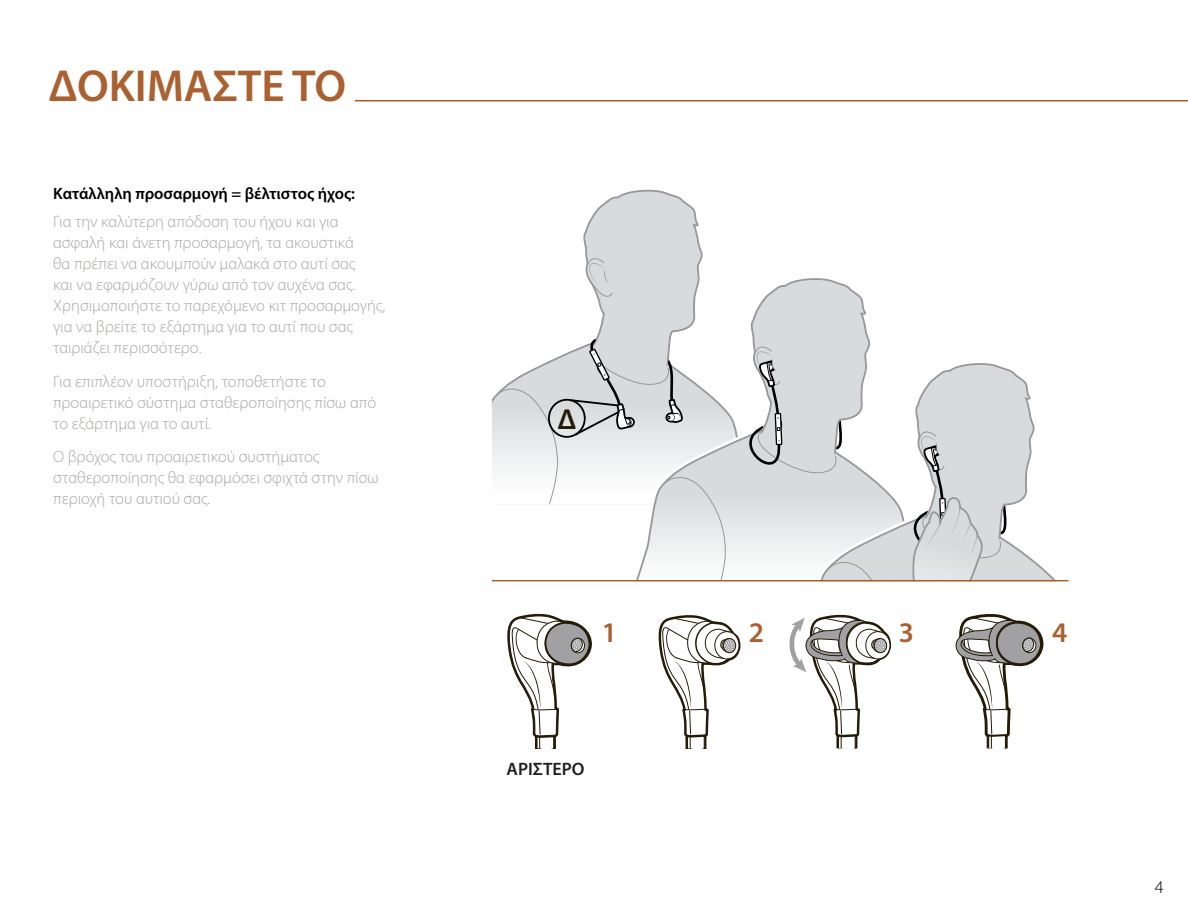
<style>
.page{position:relative;width:1188px;height:918px;background:#fff}
.page>*{position:absolute;margin:0;border:0;box-sizing:border-box;transform-origin:0 0}
.t1{font:600 45px "Myriad Pro";color:#aa6131}
.t2{font:600 29.1px "Myriad Pro";color:#241b07}
.t3{font:600 28.5px "Myriad Pro";color:#aa6131}
.t4{font:600 18px "Myriad Pro";color:#221e1f}
.t5{font:300 18px "Myriad Pro";color:#000}
.t6{font:300 16.5px/21px "Myriad Pro";color:#a9a8a4}
.t7{font:600 16.5px "Myriad Pro";color:#000}
.t8{font:500 15px "Bryant";color:#241b07}
</style>
<div class="page">
<hr style="left:355px;top:100px;width:833px;height:2px;background:#aa6131">
<svg style="left:492px;top:189px;width:564px;height:391px"></svg>
<hr style="left:492px;top:580px;width:577px;height:1px;background:#aa6131">
<svg style="left:507px;top:613px;width:85px;height:135px"></svg>
<svg style="left:658px;top:615px;width:83px;height:133px"></svg>
<div style="left:723px;top:638px;width:13px;height:15px;border:1px solid #241b07;border-radius:50%"></div>
<svg style="left:789px;top:614px;width:103px;height:134px"></svg>
<svg style="left:955px;top:614px;width:89px;height:134px"></svg>
<h1 class="t1" style="left:49px;top:57px;width:299px">ΔΟΚΙΜΑΣΤΕ ΤΟ</h1>
<p class="t7" style="left:53px;top:183px;width:304px">Κατάλληλη προσαρμογή = βέλτιστος ήχος:</p>
<p class="t6" style="left:53px;top:211px;width:334px">Για την καλύτερη απόδοση του ήχου και για ασφαλή και άνετη προσαρμογή, τα ακουστικά<br>θα πρέπει να ακουμπούν μαλακά στο αυτί σας<br>και να εφαρμόζουν γύρω από τον αυχένα σας.<br>Χρησιμοποιήστε το παρεχόμενο κιτ προσαρμογής, για να βρείτε το εξάρτημα για το αυτί που σας ταιριάζει περισσότερο.</p>
<p class="t6" style="left:53px;top:370px;width:325px">Για επιπλέον υποστήριξη, τοποθετήστε το προαιρετικό σύστημα σταθεροποίησης πίσω από το εξάρτημα για το αυτί.</p>
<p class="t6" style="left:53px;top:446px;width:327px">Ο βρόχος του προαιρετικού συστήματος σταθεροποίησης θα εφαρμόσει σφιχτά στην πίσω περιοχή του αυτιού σας.</p>
<h2 class="t2" style="left:558px;top:401px;width:20px">Δ</h2>
<h3 class="t3" style="left:602px;top:615px;width:17px">1</h3>
<h3 class="t3" style="left:749px;top:615px;width:17px">2</h3>
<h3 class="t3" style="left:899px;top:615px;width:17px">3</h3>
<h3 class="t3" style="left:1052px;top:615px;width:17px">4</h3>
<p class="t4" style="left:507px;top:758px;width:79px">ΑΡΙΣΤΕΡΟ</p>
<p class="t8" style="left:543px;top:759px;width:10px">L</p>
<p class="t8" style="left:568px;top:759px;width:10px">L</p>
<p class="t5" style="left:1155px;top:876px;width:10px">4</p>
</div>
